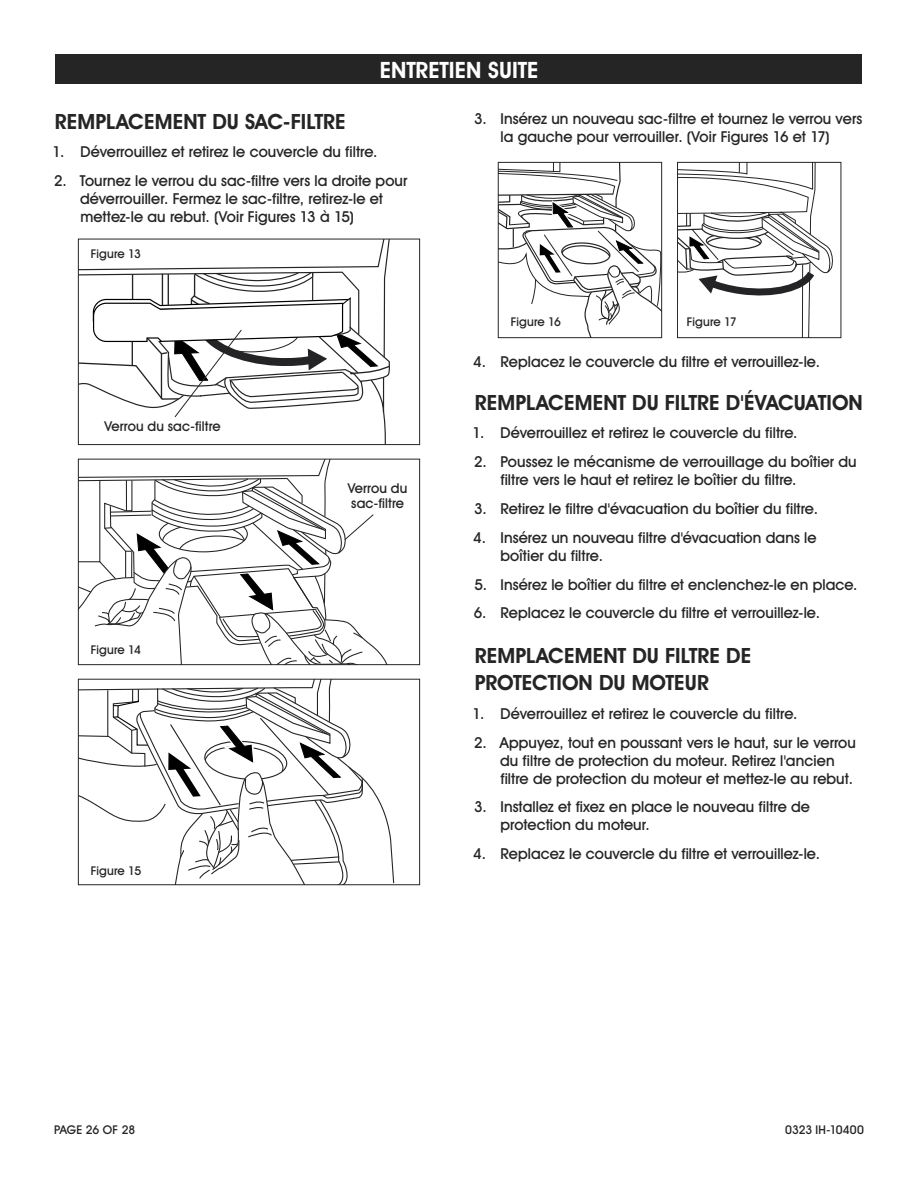
<style>
.page{position:relative;width:918px;height:1188px;background:#fff}
.page>*{position:absolute;margin:0;border:0;box-sizing:border-box;transform-origin:0 0}
.t1{font:700 22.5px "Uline Two Knine";color:#fff}
.t2{font:700 21px/27px "Uline Two Knine";letter-spacing:.005em;color:#252525}
.t3{font:15px/18px "Uline Two Knine";letter-spacing:.005em;color:#252525}
.t4{font:13.5px/15px "Uline Two Knine";letter-spacing:.01em;color:#252525}
.t5{font:12px "Uline Two Knine";color:#252525}
</style>
<div class="page">
<div style="left:56px;top:54px;width:806px;height:29px;background:#252525"></div>
<svg style="left:500px;top:164px;width:160px;height:172px"></svg>
<div style="left:498px;top:162px;width:164px;height:176px;border:1px solid #252525"></div>
<svg style="left:679px;top:164px;width:154px;height:172px"></svg>
<div style="left:677px;top:162px;width:164px;height:176px;border:1px solid #252525"></div>
<div style="left:678px;top:304px;width:63px;height:29px;background:#fff"></div>
<div style="left:506px;top:304px;width:63px;height:29px;background:#fff"></div>
<svg style="left:78px;top:239px;width:314px;height:206px"></svg>
<svg style="left:80px;top:681px;width:315px;height:202px"></svg>
<div style="left:78px;top:679px;width:342px;height:206px;border:1px solid #252525"></div>
<svg style="left:78px;top:459px;width:314px;height:206px"></svg>
<h1 class="t1" style="left:380px;top:56px;width:160px">ENTRETIEN SUITE</h1>
<h2 class="t2" style="left:55px;top:107px;width:292px">REMPLACEMENT DU SAC-FILTRE</h2>
<p class="t3" style="left:53px;top:143px;width:326px">1. Déverrouillez et retirez le couvercle du filtre.</p>
<p class="t3" style="left:80px;top:172px;width:329px;text-indent:-26px">2. Tournez le verrou du sac-filtre vers la droite pour déverrouiller. Fermez le sac-filtre, retirez-le et mettez-le au rebut. (Voir Figures 13 à 15)</p>
<p class="t5" style="left:91px;top:246px;width:52px">Figure 13</p>
<p class="t4" style="left:104px;top:419px;width:118px">Verrou du sac-filtre</p>
<p class="t5" style="left:91px;top:642px;width:52px">Figure 14</p>
<p class="t5" style="left:91px;top:863px;width:52px">Figure 15</p>
<p class="t4" style="left:348px;top:481px;width:61px">Verrou du sac-filtre</p>
<p class="t3" style="left:474px;top:109px;width:390px;text-align:center">3. Insérez un nouveau sac-filtre et tournez le verrou vers la gauche pour verrouiller. (Voir Figures 16 et 17)</p>
<p class="t5" style="left:511px;top:314px;width:52px">Figure 16</p>
<p class="t5" style="left:687px;top:314px;width:51px">Figure 17</p>
<p class="t3" style="left:473px;top:352px;width:348px">4. Replacez le couvercle du filtre et verrouillez-le.</p>
<h2 class="t2" style="left:475px;top:389px;width:390px">REMPLACEMENT DU FILTRE D'ÉVACUATION</h2>
<p class="t3" style="left:473px;top:424px;width:326px">1. Déverrouillez et retirez le couvercle du filtre.</p>
<p class="t3" style="left:500px;top:453px;width:358px;text-indent:-26px">2. Poussez le mécanisme de verrouillage du boîtier du filtre vers le haut et retirez le boîtier du filtre.</p>
<p class="t3" style="left:474px;top:500px;width:345px">3. Retirez le filtre d'évacuation du boîtier du filtre.</p>
<p class="t3" style="left:501px;top:528px;width:318px;text-indent:-27px">4. Insérez un nouveau filtre d'évacuation dans le boîtier du filtre.</p>
<p class="t3" style="left:474px;top:575px;width:385px">5. Insérez le boîtier du filtre et enclenchez-le en place.</p>
<p class="t3" style="left:474px;top:604px;width:348px">6. Replacez le couvercle du filtre et verrouillez-le.</p>
<h2 class="t2" style="left:475px;top:642px;width:278px">REMPLACEMENT DU FILTRE DE<br>PROTECTION DU MOTEUR</h2>
<p class="t3" style="left:473px;top:704px;width:326px">1. Déverrouillez et retirez le couvercle du filtre.</p>
<p class="t3" style="left:500px;top:733px;width:357px;text-indent:-26px">2. Appuyez, tout en poussant vers le haut, sur le verrou du filtre de protection du moteur. Retirez l'ancien filtre de protection du moteur et mettez-le au rebut.</p>
<p class="t3" style="left:501px;top:798px;width:311px;text-indent:-26px">3. Installez et fixez en place le nouveau filtre de protection du moteur.</p>
<p class="t3" style="left:473px;top:845px;width:348px">4. Replacez le couvercle du filtre et verrouillez-le.</p>
<p class="t5" style="left:54px;top:1122px;width:83px">PAGE 26 OF 28</p>
<p class="t5" style="left:785px;top:1122px;width:80px">0323 IH-10400</p>
</div>
